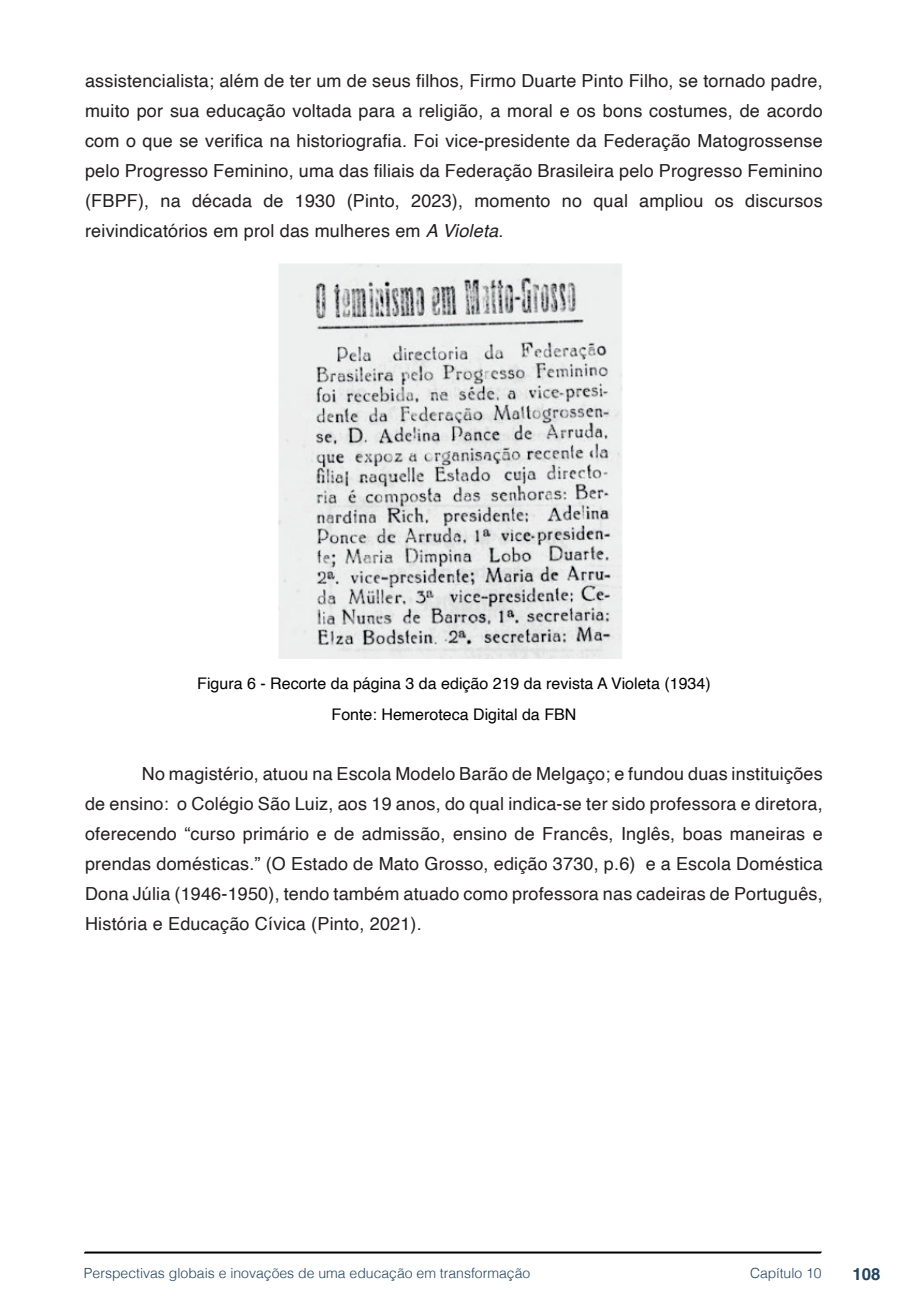
<style>
.page{position:relative;width:908px;height:1304px;background:#fff}
.page>*{position:absolute;margin:0;border:0;box-sizing:border-box;transform-origin:0 0}
.txt{font:18px/30px "Helvetica";letter-spacing:.01em;color:#231f20;text-align:justify}
.t1{font:700 16.8px "Helvetica";color:#23445f}
.imagens_graf_tab{font:16px "Helvetica";color:#000}
.t2{font:300 14px "Helvetica";color:#23445f}
.s1{font-style:italic}
</style>
<div class="page">
<svg style="left:84px;top:1251px;width:737px;height:3px;background:#515151"></svg>
<img style="left:278px;top:263px;width:345px;height:396px">
<p class="txt" style="left:85px;top:66px;width:738px">assistencialista; além de ter um de seus filhos, Firmo Duarte Pinto Filho, se tornado padre, muito por sua educação voltada para a religião, a moral e os bons costumes, de acordo com o que se verifica na historiografia. Foi vice-presidente da Federação Matogrossense pelo Progresso Feminino, uma das filiais da Federação Brasileira pelo Progresso Feminino (FBPF), na década de 1930 (Pinto, 2023), momento no qual ampliou os discursos reivindicatórios em prol das mulheres em <span class="s1">A Violeta</span>.</p>
<p class="imagens_graf_tab" style="left:197px;top:671px;width:514px">Figura 6 - Recorte da página 3 da edição 219 da revista A Violeta (1934)</p>
<p class="imagens_graf_tab" style="left:331px;top:702px;width:246px">Fonte: Hemeroteca Digital da FBN</p>
<p class="txt" style="left:85px;top:759px;width:738px;text-indent:57px">No magistério, atuou na Escola Modelo Barão de Melgaço; e fundou duas instituições de ensino: o Colégio São Luiz, aos 19 anos, do qual indica-se ter sido professora e diretora, oferecendo “curso primário e de admissão, ensino de Francês, Inglês, boas maneiras e prendas domésticas.” (O Estado de Mato Grosso, edição 3730, p.6) e a Escola Doméstica Dona Júlia (1946-1950), tendo também atuado como professora nas cadeiras de Português, História e Educação Cívica (Pinto, 2021).</p>
<p class="t2" style="left:84px;top:1261px;width:447px">Perspectivas globais e inovações de uma educação em transformação</p>
<p class="t2" style="left:749px;top:1261px;width:73px">Capítulo 10</p>
<p class="t1" style="left:851px;top:1264px;width:30px">108</p>
</div>
